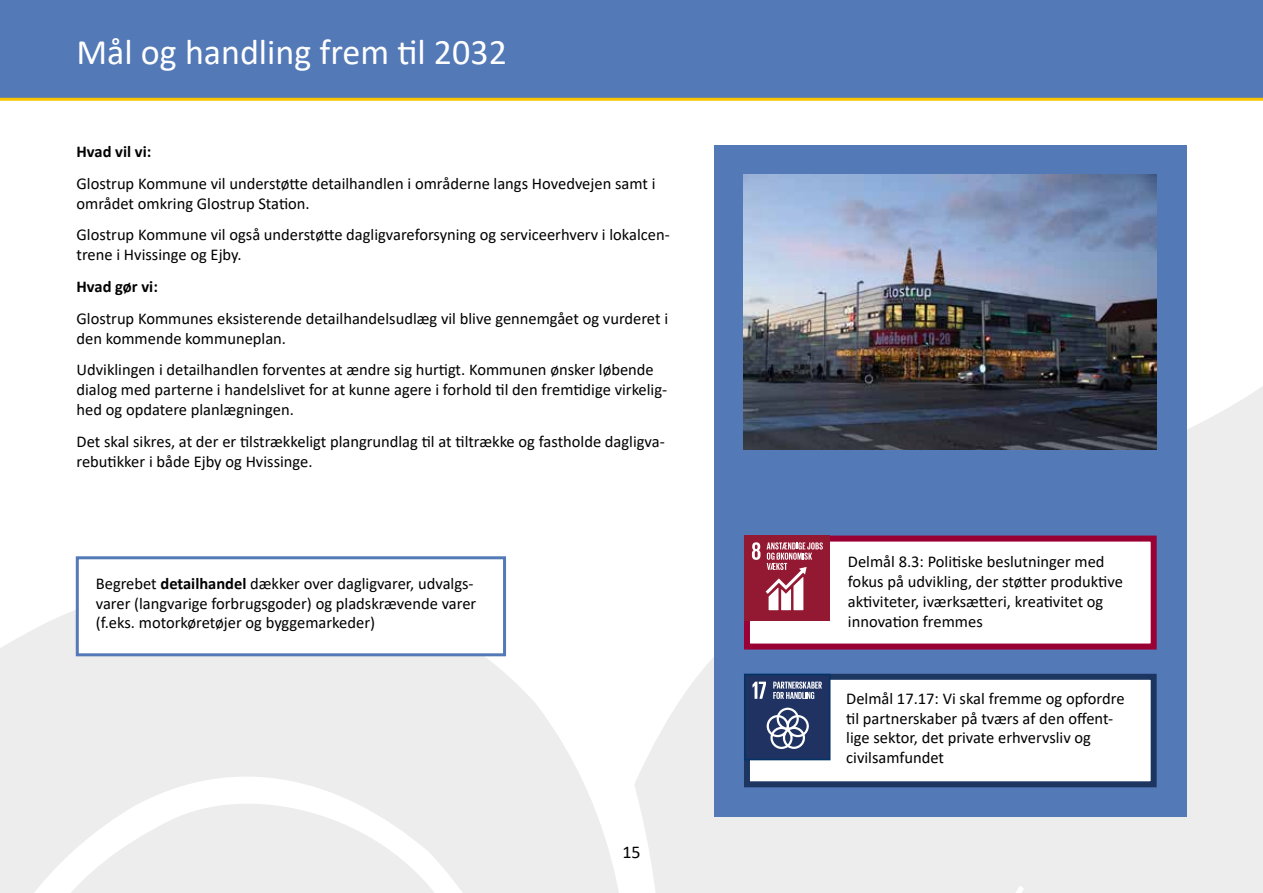
<style>
.page{position:relative;width:1263px;height:893px;background:#fff}
.page>*{position:absolute;margin:0;border:0;box-sizing:border-box;transform-origin:0 0}
.t1{font:36px "Calibri";color:#fff}
.t2{font:18px "Calibri";color:#000}
.t3{font:16.5px/19.8px "Calibri";color:#000}
.t4{font:700 16.5px "Calibri";color:#000}
.s1{font-weight:700}
</style>
<div class="page">
<svg style="left:702px;top:351px;width:561px;height:542px;background:#ededee"></svg>
<svg style="left:0;top:556px;width:702px;height:337px;fill:#ededed"></svg>
<div style="left:0;top:0;width:1263px;height:98px;background:#5379b7"></div>
<hr style="left:0;top:98px;width:1263px;height:3px;background:#fac601">
<div style="left:714px;top:145px;width:472px;height:671px;background:#5379b7"></div>
<img style="left:744px;top:174px;width:413px;height:275px">
<div style="left:77px;top:558px;width:427px;height:97px;background:#fff"></div>
<div style="left:76px;top:556px;width:430px;height:100px;border:3px solid #5379b7"></div>
<div style="left:744px;top:536px;width:413px;height:113px;background:#fff;border:6px solid #903"></div>
<div style="left:744px;top:674px;width:413px;height:113px;background:#fff;border:6px solid #1d3661"></div>
<div style="left:744px;top:535px;width:85px;height:85px;background:#931831"></div>
<svg style="left:752px;top:542px;width:8px;height:18px"></svg>
<svg style="left:766px;top:542px;width:57px;height:68px"></svg>
<div style="left:745px;top:674px;width:85px;height:86px;background:#1f3262"></div>
<svg style="left:752px;top:682px;width:14px;height:17px"></svg>
<svg style="left:767px;top:708px;width:42px;height:41px"></svg>
<svg style="left:773px;top:682px;width:49px;height:17px"></svg>
<div style="left:744px;top:674px;width:86px;height:86px;border:2px solid #036"></div>
<h1 class="t1" style="left:77px;top:27px;width:432px">Mål og handling frem til 2032</h1>
<p class="t4" style="left:77px;top:140px;width:76px">Hvad vil vi:</p>
<p class="t3" style="left:77px;top:173px;width:580px">Glostrup Kommune vil understøtte detailhandlen i områderne langs Hovedvejen samt i området omkring Glostrup Station.</p>
<p class="t3" style="left:77px;top:225px;width:595px">Glostrup Kommune vil også understøtte dagligvareforsyning og serviceerhverv i lokalcen&shy;trene i Hvissinge og Ejby.</p>
<p class="t4" style="left:77px;top:275px;width:83px">Hvad gør vi:</p>
<p class="t3" style="left:77px;top:308px;width:593px">Glostrup Kommunes eksisterende detailhandelsudlæg vil blive gennemgået og vurderet i den kommende kommuneplan.</p>
<p class="t3" style="left:77px;top:360px;width:592px">Udviklingen i detailhandlen forventes at ændre sig hurtigt. Kommunen ønsker løbende dialog med parterne i handelslivet for at kunne agere i forhold til den fremtidige virkelig&shy;hed og opdatere planlægningen.</p>
<p class="t3" style="left:77px;top:431px;width:590px">Det skal sikres, at der er tilstrækkeligt plangrundlag til at tiltrække og fastholde dagligva&shy;rebutikker i både Ejby og Hvissinge.</p>
<p class="t3" style="left:96px;top:573px;width:382px">Begrebet <span class="s1">detailhandel</span> dækker over dagligvarer, udvalgs&shy;varer (langvarige forbrugsgoder) og pladskrævende varer (f.eks. motorkøretøjer og byggemarkeder)</p>
<p class="t2" style="left:622px;top:839px;width:20px">15</p>
<p class="t3" style="left:848px;top:551px;width:276px">Delmål 8.3: Politiske beslutninger med fokus på udvikling, der støtter produktive aktiviteter, iværksætteri, kreativitet og innovation fremmes</p>
<p class="t3" style="left:846px;top:688px;width:280px">Delmål 17.17: Vi skal fremme og opfordre til partnerskaber på tværs af den offent&shy;lige sektor, det private erhvervsliv og civilsamfundet</p>
</div>
